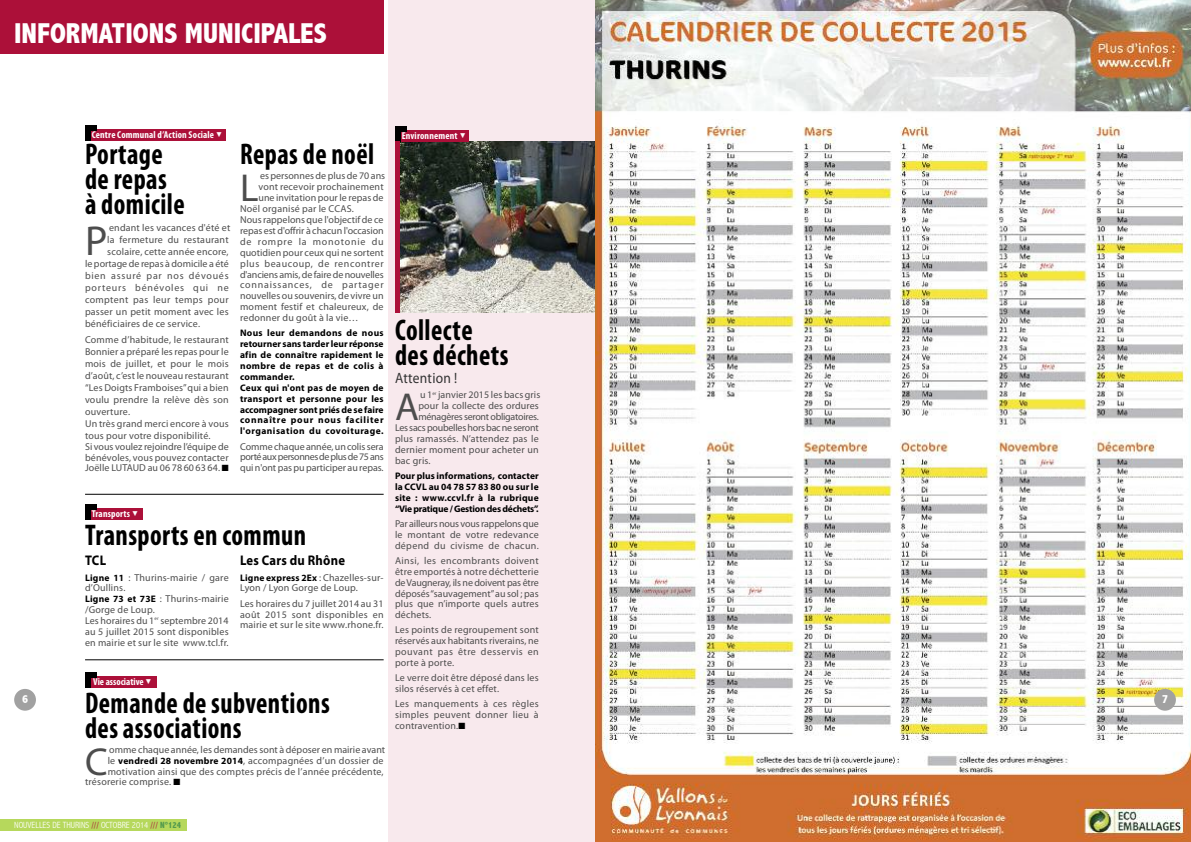
<style>
.page{position:relative;width:1191px;height:842px;background:#fff}
.page>*{position:absolute;margin:0;border:0;box-sizing:border-box;transform-origin:0 0}
.t1{font:42px "Myriad Pro";color:#4d4d4d}
.t2{font:39.1px "Myriad Pro";color:#4d4d4d}
.t3{font:700 condensed 30px/25px "Myriad Pro";letter-spacing:.015em;color:#000;scale:.9 1}
.t4{font:800 condensed 28.7px "Abadi";color:#fff}
.t5{font:15px "Myriad Pro";letter-spacing:.02em;color:#333;scale:.9 1}
.t6{font:700 14px "Myriad Pro";letter-spacing:.02em;color:#000;scale:.9 1}
.t7{font:800 condensed 12px "Abadi";color:#fff}
.t8{font:10px/10.9px "Myriad Pro";letter-spacing:.02em;color:#4d4d4d;text-align:justify}
.t9{font:10px "Myriad Pro";letter-spacing:.075em;color:#4d4d4d}
.t10{font:10px "Myriad Pro";color:#4d4d4d}
.t11{font:700 condensed 10px "Myriad Pro";letter-spacing:.015em;color:#fff}
.t12{font:10px "Myriad Pro";letter-spacing:-.01em;color:#4d4d4d}
.t13{font:10px "Myriad Pro";letter-spacing:-.015em;color:#4d4d4d}
.t14{font:10px "Myriad Pro";letter-spacing:-.02em;color:#4d4d4d}
.t15{font:10px "Myriad Pro";letter-spacing:-.025em;color:#4d4d4d}
.t16{font:10px "Myriad Pro";letter-spacing:.055em;color:#4d4d4d}
.t17{font:700 9.5px/10.9px "Myriad Pro";letter-spacing:.02em;color:#000;text-align:justify}
.t18{font:300 condensed 9px "Abadi";color:#fff}
.s1{color:#000}
.s2{font-weight:400;font-size:10px;color:#4d4d4d}
.s3{font-weight:700;font-size:9.5px;color:#000}
.s4{color:#ac1039}
.s5{font-weight:800;color:#539a4d}
</style>
<div class="page">
<div style="left:388px;top:0;width:209px;height:842px;background:#f8e9ed"></div>
<img style="left:595px;top:0;width:596px;height:842px">
<div style="left:0;top:819px;width:187px;height:12px;background:#b6d85c"></div>
<div style="left:0;top:0;width:383px;height:54px;background:#ac1039"></div>
<div style="left:14px;top:689px;width:22px;height:22px;background:#a1a1a1;border-radius:50%"></div>
<div style="left:1154px;top:689px;width:21px;height:22px;background:#a1a1a1;border-radius:50%"></div>
<img style="left:399px;top:142px;width:195px;height:171px">
<div style="left:85px;top:129px;width:141px;height:12px;background:#ac1039"></div>
<div style="left:85px;top:129px;width:5px;height:12px;background:#000"></div>
<div style="left:85px;top:125px;width:11px;height:5px;background:#000"></div>
<div style="left:395px;top:130px;width:73px;height:12px;background:#ac1039"></div>
<div style="left:395px;top:130px;width:5px;height:12px;background:#000"></div>
<div style="left:395px;top:126px;width:11px;height:5px;background:#000"></div>
<div style="left:85px;top:677px;width:71px;height:11px;background:#ac1039"></div>
<div style="left:85px;top:677px;width:5px;height:11px;background:#000"></div>
<div style="left:85px;top:672px;width:11px;height:6px;background:#000"></div>
<hr style="left:85px;top:494px;width:299px;height:1px;background:#000">
<hr style="left:85px;top:660px;width:299px;height:1px;background:#000">
<div style="left:85px;top:508px;width:58px;height:12px;background:#ac1039"></div>
<div style="left:85px;top:508px;width:5px;height:12px;background:#000"></div>
<div style="left:85px;top:504px;width:11px;height:5px;background:#000"></div>
<hr style="left:395px;top:142px;width:4px;height:171px;background:#ac1039">
<h3 class="t4" style="left:14px;top:18px;width:314px">INFORMATIONS MUNICIPALES</h3>
<p class="t11" style="left:92px;top:131px;width:124px">Centre Communal d’Action Sociale</p>
<p class="t11" style="left:402px;top:132px;width:57px">Environnement</p>
<h3 class="t3" style="left:240px;top:144px;width:150px">Repas de noël</h3>
<h2 class="t2" style="left:240px;top:173px;width:20px">L</h2>
<p class="t10" style="left:260px;top:172px;width:127px">es personnes de plus de 70 ans</p>
<h3 class="t3" style="left:85px;top:144px;width:112px">Portage de repas à domicile</h3>
<h1 class="t1" style="left:85px;top:225px;width:24px">P</h1>
<p class="t8" style="left:109px;top:222px;width:123px">endant les vacances d'été et</p>
<p class="t8" style="left:258px;top:182px;width:127px">vont recevoir prochainement</p>
<p class="t8" style="left:258px;top:193px;width:127px">une invitation pour le repas de</p>
<p class="t8" style="left:240px;top:204px;width:115px">Noël organisé par le CCAS.</p>
<p class="t10" style="left:240px;top:216px;width:145px">Nous rappelons que l'objectif de ce</p>
<p class="t12" style="left:240px;top:227px;width:145px">repas est d'offrir à chacun l'occasion</p>
<p class="t9" style="left:240px;top:238px;width:145px">de rompre la monotonie du</p>
<p class="t8" style="left:240px;top:248px;width:145px">quotidien pour ceux qui ne sortent</p>
<p class="t16" style="left:240px;top:259px;width:145px">plus beaucoup, de rencontrer</p>
<p class="t13" style="left:240px;top:270px;width:145px">d'anciens amis, de faire de nouvelles</p>
<p class="t9" style="left:240px;top:281px;width:145px">connaissances, de partager</p>
<p class="t8" style="left:240px;top:291px;width:145px">nouvelles ou souvenirs, de vivre un</p>
<p class="t8" style="left:240px;top:302px;width:145px">moment festif et chaleureux, de</p>
<p class="t8" style="left:240px;top:313px;width:120px">redonner du goût à la vie…</p>
<p class="t17" style="left:240px;top:328px;width:145px;text-align:left">Nous leur demandons de nous retournersanstarderleurréponse afin de connaître rapidement le nombre de repas et de colis à commander.<br>Ceux qui n'ont pas de moyen de transport et personne pour les accompagnersontpriésdesefaire connaître pour nous faciliter l'organisation du covoiturage.</p>
<p class="t8" style="left:240px;top:441px;width:145px">Commechaqueannée,uncolissera portéauxpersonnesdeplusde75ans quin'ontpaspuparticiperaurepas.</p>
<p class="t8" style="left:107px;top:234px;width:123px">la fermeture du restaurant</p>
<p class="t8" style="left:107px;top:246px;width:123px">scolaire, cette année encore,</p>
<p class="t10" style="left:85px;top:259px;width:145px">le portage de repas à domicile a été</p>
<p class="t9" style="left:85px;top:271px;width:145px">bien assuré par nos dévoués</p>
<p class="t9" style="left:85px;top:283px;width:145px">porteurs bénévoles qui ne</p>
<p class="t8" style="left:85px;top:294px;width:145px">comptent pas leur temps pour</p>
<p class="t8" style="left:85px;top:306px;width:145px">passer un petit moment avec les</p>
<p class="t8" style="left:85px;top:318px;width:117px">bénéficiaires de ce service.</p>
<p class="t8" style="left:85px;top:334px;width:145px;line-height:12px;text-align:left">Comme d’habitude, le restaurant<br>Bonnier a préparé les repas pour le mois de juillet, et pour le mois d’août, c’est le nouveau restaurant “Les Doigts Framboises”qui a bien voulu prendre la relève dès son ouverture.<br>Un très grand merci encore à vous tous pour votre disponibilité.</p>
<p class="t8" style="left:85px;top:442px;width:145px">Si vous voulez rejoindre l’équipe de bénévoles, vous pouvez contacter Joëlle LUTAUD au 0678606364. <span class="s1">■</span></p>
<h3 class="t3" style="left:395px;top:320px;width:128px">Collecte des déchets</h3>
<h3 class="t5" style="left:395px;top:373px;width:71px">Attention !</h3>
<h2 class="t2" style="left:395px;top:392px;width:25px">A</h2>
<p class="t8" style="left:420px;top:390px;width:122px">u1<sup>er</sup> janvier2015lesbacsgris</p>
<p class="t8" style="left:418px;top:401px;width:122px">pour la collecte des ordures</p>
<p class="t15" style="left:418px;top:413px;width:122px">ménagèresserontobligatoires.</p>
<p class="t14" style="left:395px;top:424px;width:145px">Lessacspoubelleshorsbacneseront</p>
<p class="t8" style="left:395px;top:434px;width:145px">plus ramassés. N’attendez pas le</p>
<p class="t8" style="left:395px;top:445px;width:145px">dernier moment pour acheter un</p>
<p class="t8" style="left:395px;top:456px;width:37px">bac gris.</p>
<p class="t17" style="left:395px;top:471px;width:145px">Pourplusinformations, contacter laCCVLau0478578380ousurle site : www.ccvl.fr à la rubrique “Viepratique/Gestiondesdéchets”.</p>
<p class="t8" style="left:395px;top:519px;width:145px">Par ailleurs nous vous rappelons que le montant de votre redevance dépend du civisme de chacun.</p>
<p class="t8" style="left:395px;top:556px;width:145px">Ainsi, les encombrants doivent être emportés à notre déchetterie deVaugneray, ils ne doivent pas être déposés“sauvagement”au sol ; pas plus que n’importe quels autres déchets.</p>
<p class="t8" style="left:395px;top:625px;width:145px">Les points de regroupement sont réservés aux habitants riverains, ne pouvant pas être desservis en porte à porte.</p>
<p class="t8" style="left:395px;top:673px;width:145px">Le verre doit être déposé dans les silos réservés à cet effet.</p>
<p class="t8" style="left:395px;top:699px;width:145px">Les manquements à ces règles simples peuvent donner lieu à contravention.<span class="s1">■</span></p>
<p class="t11" style="left:92px;top:510px;width:40px">Transports</p>
<h3 class="t3" style="left:85px;top:525px;width:247px">Transports en commun</h3>
<h3 class="t6" style="left:240px;top:555px;width:118px">Les Cars du Rhône</h3>
<p class="t17" style="left:240px;top:573px;width:145px">Ligne express 2Ex <span class="s2">: Chazelles-sur-</span></p>
<p class="t8" style="left:240px;top:581px;width:145px;line-height:15.2px">Lyon / Lyon Gorge de Loup.<br>Les horaires du 7juillet 2014 au 31</p>
<p class="t8" style="left:240px;top:609px;width:145px">août 2015 sont disponibles en mairie et sur le site www.rhone.fr.</p>
<h3 class="t6" style="left:85px;top:555px;width:25px">TCL</h3>
<p class="t8" style="left:85px;top:573px;width:145px;text-align:left"><span class="s3">Ligne 11</span> : Thurins-mairie / gare d’Oullins.<br><span class="s3">Ligne 73 et 73E</span> : Thurins-mairie /Gorge de Loup.<br>Les horaires du 1<sup>er</sup> septembre 2014 au 5 juillet 2015 sont disponibles en mairie et sur le site www.tcl.fr.</p>
<p class="t11" style="left:93px;top:678px;width:52px">Vie associative</p>
<h3 class="t3" style="left:85px;top:693px;width:273px">Demande de subventions des associations</h3>
<h2 class="t2" style="left:85px;top:747px;width:24px">C</h2>
<p class="t8" style="left:109px;top:745px;width:277px">omme chaque année, les demandes sont à déposer en mairie avant</p>
<p class="t7" style="left:22px;top:692px;width:8px">6</p>
<p class="t7" style="left:1162px;top:692px;width:8px">7</p>
<p class="t8" style="left:108px;top:755px;width:277px">le <span class="s3">vendredi 28 novembre 2014</span>, accompagnées d’un dossier de</p>
<p class="t8" style="left:108px;top:766px;width:277px">motivation ainsi que des comptes précis de l’année précédente,</p>
<p class="t8" style="left:85px;top:777px;width:97px">trésorerie comprise. <span class="s1">■</span></p>
<p class="t18" style="left:14px;top:820px;width:168px">NOUVELLES DE THURINS <span class="s4">///</span> OCTOBRE 2014 <span class="s4">///</span> <span class="s5">N°124</span></p>
</div>
